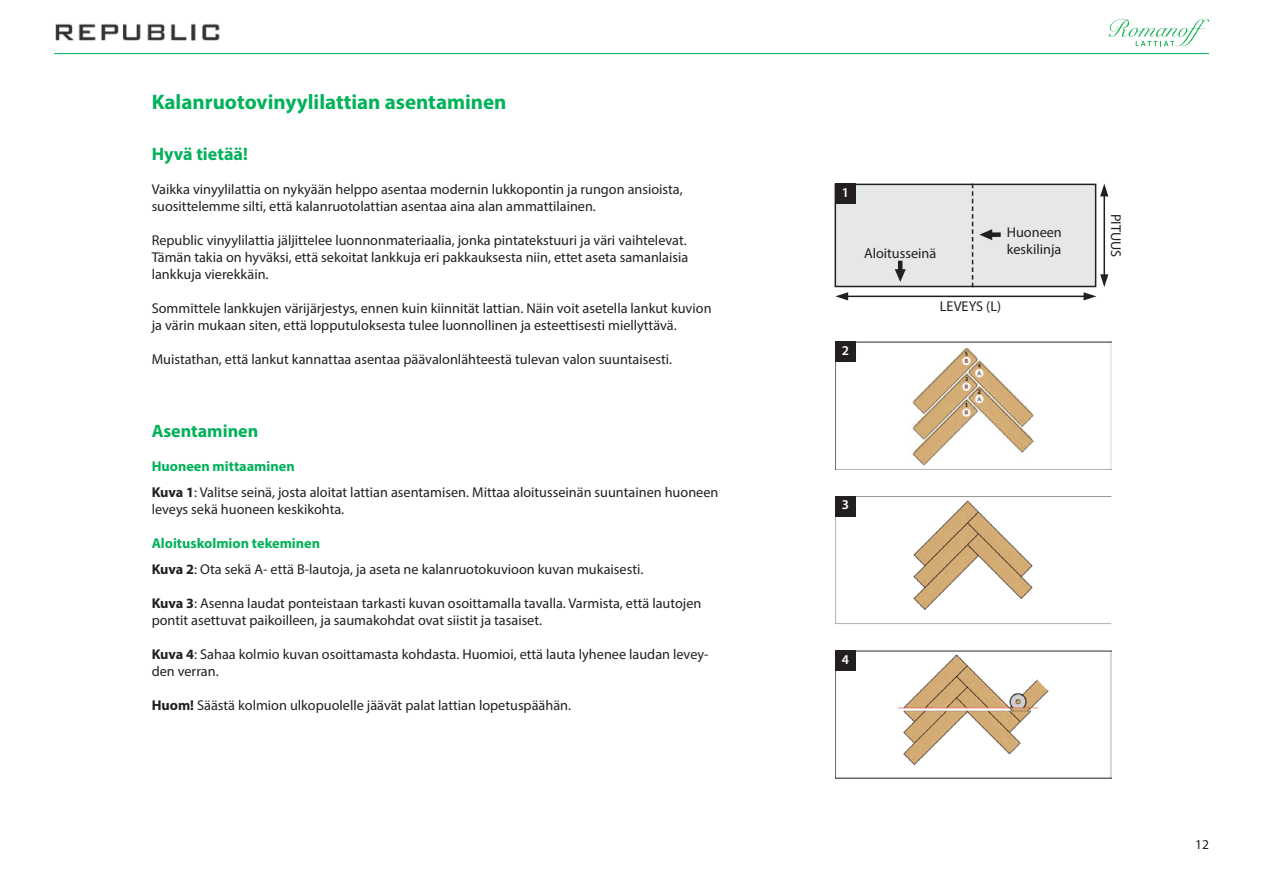
<style>
.page{position:relative;width:1263px;height:893px;background:#fff}
.page>*{position:absolute;margin:0;border:0;box-sizing:border-box;transform-origin:0 0}
.Otsikko_iso{font:700 21px "Myriad Pro";color:#00b259}
.Otsikko_medium{font:700 18px "Myriad Pro";color:#00b259}
.leipis{font:700 18px "Myriad Pro";color:#00b259}
.leipis-2{font:14.25px/17.1px "Myriad Pro";color:#231f20}
.Otsikko_pieni{font:700 14.25px "Myriad Pro";color:#00b259}
.Kuva_nro{font:600 13.5px "Myriad Pro";color:#fff}
.t1{font:13.5px "Myriad Pro";color:#231f20}
.s1{font-weight:700}
</style>
<div class="page">
<svg style="left:1109px;top:19px;width:100px;height:27px"></svg>
<hr style="left:54px;top:53px;width:1155px;height:1px;background:#00b259">
<img style="left:55px;top:23px;width:165px;height:18px">
<img style="left:835px;top:342px;width:276px;height:128px">
<img style="left:835px;top:496px;width:276px;height:128px">
<img style="left:835px;top:650px;width:276px;height:128px">
<div style="left:835px;top:342px;width:21px;height:20px;background:#231f20"></div>
<div style="left:835px;top:496px;width:21px;height:20px;background:#231f20"></div>
<div style="left:835px;top:650px;width:21px;height:20px;background:#231f20"></div>
<div style="left:835px;top:184px;width:261px;height:102px;background:#e6e7e9"></div>
<div style="left:834px;top:184px;width:262px;height:103px;border:2px solid #231f20"></div>
<div style="left:835px;top:184px;width:21px;height:20px;background:#231f20"></div>
<hr style="left:845px;top:296px;width:241px;height:1px;background:#231f20">
<svg style="left:835px;top:292px;width:13px;height:8px"></svg>
<svg style="left:972px;top:184px;width:1px;height:103px"></svg>
<hr style="left:1103px;top:194px;width:2px;height:83px;background:#231f20">
<svg style="left:1100px;top:184px;width:8px;height:12px"></svg>
<svg style="left:1083px;top:274px;width:25px;height:26px"></svg>
<hr style="left:898px;top:261px;width:4px;height:11px;background:#231f20">
<svg style="left:895px;top:269px;width:11px;height:13px"></svg>
<div style="left:989px;top:232px;width:12px;height:5px;background:#231f20"></div>
<svg style="left:979px;top:229px;width:13px;height:11px"></svg>
<p class="Otsikko_iso" style="left:152px;top:89px;width:356px">Kalanruotovinyylilattian asentaminen</p>
<p class="Otsikko_medium" style="left:152px;top:142px;width:98px">Hyvä tietää!</p>
<p class="leipis-2" style="left:152px;top:180px;width:533px">Vaikka vinyylilattia on nykyään helppo asentaa modernin lukkopontin ja rungon ansioista, suosittelemme silti, että kalanruotolattian asentaa aina alan ammattilainen.</p>
<p class="leipis-2" style="left:152px;top:231px;width:538px;text-align:justify">Republic vinyylilattia jäljittelee luonnonmateriaalia, jonka pintatekstuuri ja väri vaihtelevat.<br>Tämän takia on hyväksi, että sekoitat lankkuja eri pakkauksesta niin, ettet aseta samanlaisia lankkuja vierekkäin.</p>
<p class="leipis-2" style="left:152px;top:300px;width:561px">Sommittele lankkujen värijärjestys, ennen kuin kiinnität lattian. Näin voit asetella lankut kuvion ja värin mukaan siten, että lopputuloksesta tulee luonnollinen ja esteettisesti miellyttävä.</p>
<p class="leipis-2" style="left:152px;top:351px;width:522px">Muistathan, että lankut kannattaa asentaa päävalonlähteestä tulevan valon suuntaisesti.</p>
<p class="leipis" style="left:152px;top:419px;width:108px">Asentaminen</p>
<p class="Otsikko_pieni" style="left:152px;top:457px;width:145px">Huoneen mittaaminen</p>
<p class="leipis-2" style="left:152px;top:483px;width:568px"><span class="s1">Kuva 1</span>: Valitse seinä, josta aloitat lattian asentamisen. Mittaa aloitusseinän suuntainen huoneen leveys sekä huoneen keskikohta.</p>
<p class="Otsikko_pieni" style="left:152px;top:534px;width:170px">Aloituskolmion tekeminen</p>
<p class="leipis-2" style="left:152px;top:560px;width:493px"><span class="s1">Kuva 2</span>: Ota sekä A- että B-lautoja, ja aseta ne kalanruotokuvioon kuvan mukaisesti.</p>
<p class="leipis-2" style="left:152px;top:594px;width:551px"><span class="s1">Kuva 3</span>: Asenna laudat ponteistaan tarkasti kuvan osoittamalla tavalla. Varmista, että lautojen pontit asettuvat paikoilleen, ja saumakohdat ovat siistit ja tasaiset.</p>
<p class="leipis-2" style="left:152px;top:645px;width:558px"><span class="s1">Kuva 4</span>: Sahaa kolmio kuvan osoittamasta kohdasta. Huomioi, että lauta lyhenee laudan levey&shy;den verran.</p>
<p class="leipis-2" style="left:152px;top:697px;width:421px"><span class="s1">Huom!</span> Säästä kolmion ulkopuolelle jäävät palat lattian lopetuspäähän.</p>
<p class="Kuva_nro" style="left:842px;top:184px;width:9px">1</p>
<p class="leipis-2" style="left:864px;top:244px;width:74px">Aloitusseinä</p>
<p class="leipis-2" style="left:1007px;top:223px;width:57px">Huoneen keskilinja</p>
<p class="Kuva_nro" style="left:842px;top:342px;width:9px">2</p>
<p class="leipis-2" style="left:940px;top:298px;width:63px">LEVEYS (L)</p>
<p class="leipis-2" style="left:1125px;top:214px;width:45px;rotate:90deg">PITUUS</p>
<p class="Kuva_nro" style="left:842px;top:496px;width:9px">3</p>
<p class="Kuva_nro" style="left:842px;top:650px;width:9px">4</p>
<p class="t1" style="left:1195px;top:836px;width:15px">12</p>
</div>
